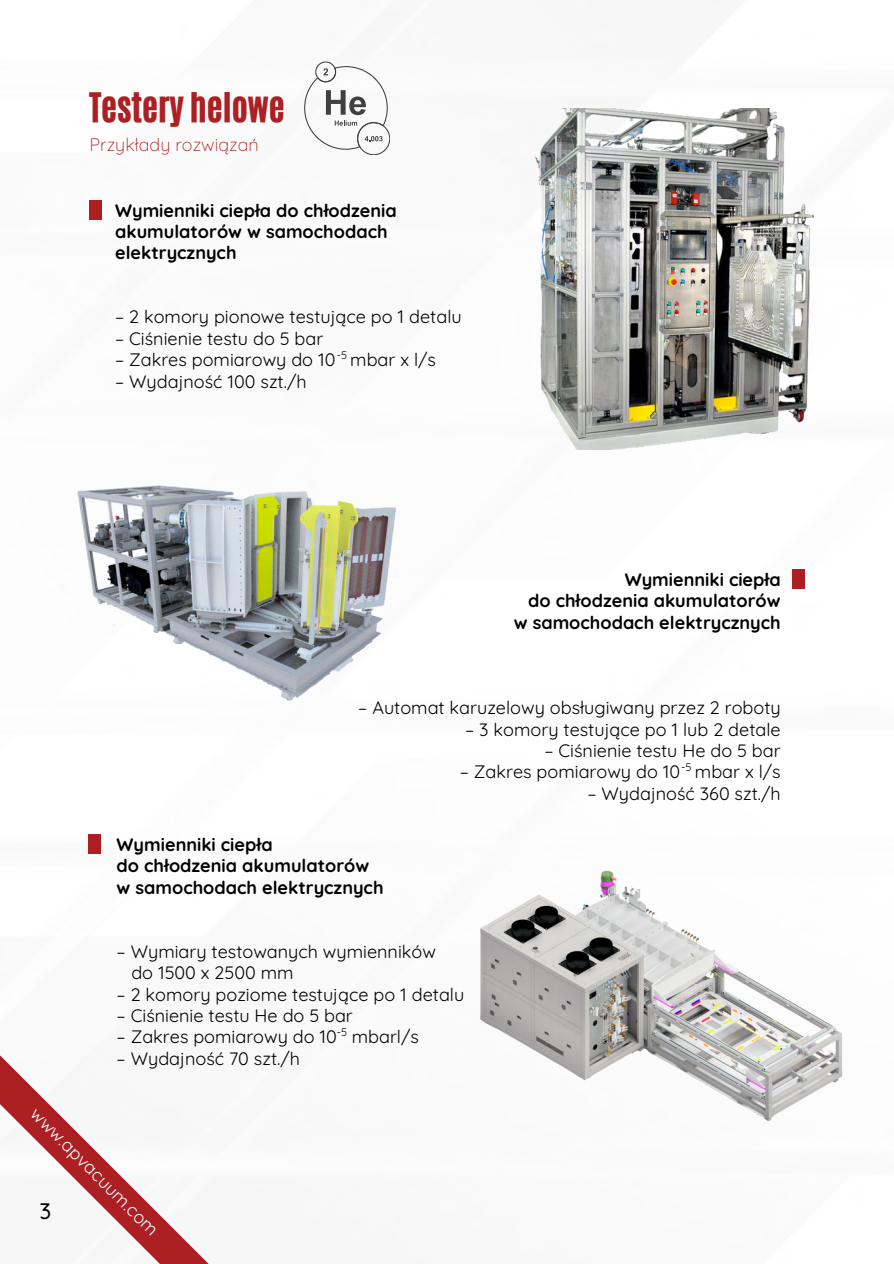
<style>
.page{position:relative;width:894px;height:1264px;background:#fff}
.page>*{position:absolute;margin:0;border:0;box-sizing:border-box;transform-origin:0 0}
.t1{font:34.2px "CA Generated";color:#ad1f22}
.t2{font:500 22.5px "Quicksand";color:#000}
.t3{font:18px/21.3px "Quicksand";color:#000}
.t4{font:700 18px/21.3px "Quicksand";color:#000}
.t5{font:300 18px "Quicksand";color:#ad1f22}
.t6{font:18px "Quicksand";color:#fff}
.t7{font:10.95px "Quicksand";color:#000}
</style>
<div class="page">
<div style="left:89px;top:200px;width:12px;height:19px;background:#ac1f23"></div>
<svg style="left:0;top:1055px;width:208px;height:208px"></svg>
<img style="left:534px;top:108px;width:278px;height:341px">
<div style="left:792px;top:569px;width:12px;height:20px;background:#ac1f23"></div>
<div style="left:89px;top:834px;width:12px;height:20px;background:#ac1f23"></div>
<img style="left:77px;top:485px;width:320px;height:216px">
<img style="left:480px;top:870px;width:363px;height:252px">
<svg style="left:666px;top:206px;width:49px;height:54px;background:#868682"></svg>
<svg style="left:304px;top:61px;width:85px;height:94px"></svg>
<h2 class="t1" style="left:89px;top:83px;width:197px">Testery helowe</h2>
<p class="t5" style="left:89px;top:133px;width:171px">Przykłady rozwiązań</p>
<p class="t4" style="left:115px;top:199px;width:283px">Wymienniki ciepła do chłodzenia akumulatorów w samochodach</p>
<p class="t4" style="left:115px;top:242px;width:123px">elektrycznych</p>
<p class="t3" style="left:115px;top:306px;width:348px">– 2 komory pionowe testujące po 1 detalu</p>
<p class="t3" style="left:115px;top:327px;width:210px">– Ciśnienie testu do 5 bar</p>
<p class="t3" style="left:115px;top:349px;width:222px">– Zakres pomiarowy do 10</p>
<p class="t3" style="left:350px;top:349px;width:87px">mbar x l/s</p>
<p class="t3" style="left:115px;top:370px;width:193px">– Wydajność 100 szt./h</p>
<p class="t7" style="left:337px;top:348px;width:12px">-5</p>
<p class="t4" style="left:528px;top:568px;width:254px;text-align:right">Wymienniki ciepła<br>do chłodzenia akumulatorów</p>
<h1 class="t4" style="left:513px;top:611px;width:268px">w samochodach elektrycznych</h1>
<h1 class="t3" style="left:358px;top:696px;width:424px">– Automat karuzelowy obsługiwany przez 2 roboty</h1>
<h1 class="t3" style="left:465px;top:718px;width:317px">– 3 komory testujące po 1 lub 2 detale</h1>
<h1 class="t3" style="left:544px;top:739px;width:238px">– Ciśnienie testu He do 5 bar</h1>
<h3 class="t3" style="left:459px;top:761px;width:322px">– Zakres pomiarowy do 10 mbar x l/s</h3>
<h3 class="t3" style="left:587px;top:782px;width:195px">– Wydajność 360 szt./h</h3>
<p class="t7" style="left:681px;top:760px;width:12px">-5</p>
<p class="t4" style="left:117px;top:833px;width:268px">Wymienniki ciepła<br>do chłodzenia akumulatorów w samochodach elektrycznych</p>
<p class="t3" style="left:131px;top:940px;width:306px;text-indent:-15px">– Wymiary testowanych wymienników do 1500 x 2500 mm</p>
<p class="t3" style="left:117px;top:983px;width:349px">– 2 komory poziome testujące po 1 detalu</p>
<p class="t3" style="left:117px;top:1004px;width:238px">– Ciśnienie testu He do 5 bar</p>
<p class="t3" style="left:117px;top:1025px;width:304px">– Zakres pomiarowy do 10 mbarl/s</p>
<p class="t3" style="left:117px;top:1047px;width:185px">– Wydajność 70 szt./h</p>
<h3 class="t7" style="left:337px;top:1025px;width:12px">-5</h3>
<h2 class="t6" style="left:42px;top:1102px;width:174px;rotate:45deg">www.apvacuum.com</h2>
<h3 class="t2" style="left:40px;top:1196px;width:13px">3</h3>
</div>
